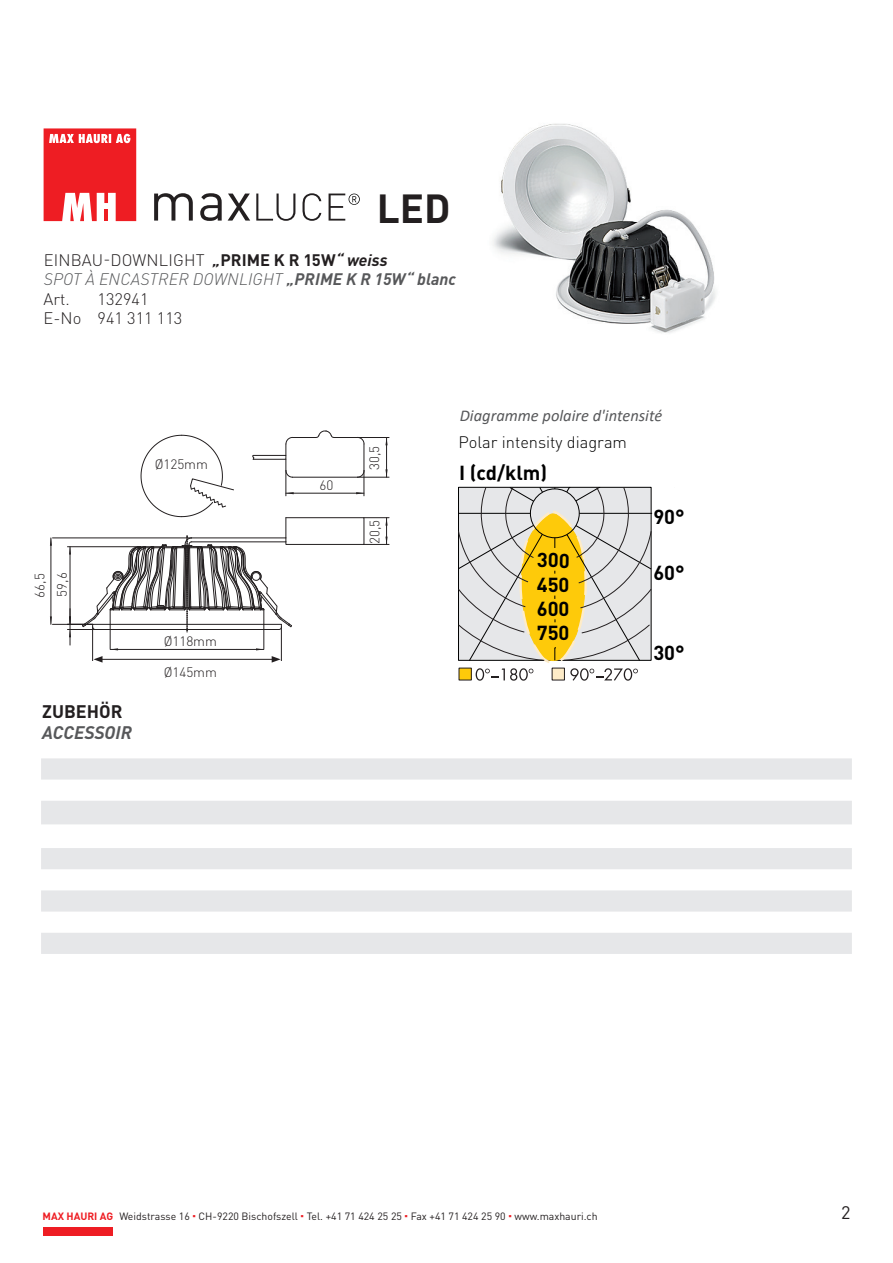
<style>
.page{position:relative;width:893px;height:1263px;background:#fff}
.page>*{position:absolute;margin:0;border:0;box-sizing:border-box;transform-origin:0 0}
.t1{font:700 40.2px "DINOT";color:#231f20}
.t2{font:700 20.1px/24.3px "DINOT";color:#000;text-align:justify}
.t3{font:italic 700 18px "DINOT";color:#57585a}
.t4{font:700 18px "DINOT";color:#231f20}
.t5{font:18px "DINOT";color:#231f20}
.t6{font:italic 300 16.5px/19.5px "DINOT";letter-spacing:.01em;color:#57585a}
.t7{font:italic 16.5px "Calibri";color:#57585a}
.t8{font:300 16.5px "DINOT";color:#000001}
.t9{font:300 16.5px/19.5px "DINOT";color:#231f20}
.t10{font:300 13.5px/22.4px "DINOT";color:#231f20}
.t11{font:10.5px "DINOT";color:#231f20}
.s1{font-style:normal;color:#231f20}
.s2{font-weight:700;color:#231f20}
.s3{font-weight:700;font-style:normal;color:#231f20}
.s4{font-weight:700}
.s5{font-weight:700;color:#ee1d23}
.s6{font-family:"Arial";font-weight:900;color:#ee1d23}
</style>
<div class="page">
<img style="left:493px;top:123px;width:223px;height:210px">
<div style="left:43px;top:1227px;width:70px;height:8px;background:#ee1d23"></div>
<svg style="left:44px;top:128px;width:92px;height:93px"></svg>
<svg style="left:154px;top:193px;width:39px;height:28px"></svg>
<svg style="left:200px;top:193px;width:22px;height:28px"></svg>
<svg style="left:228px;top:194px;width:22px;height:27px"></svg>
<svg style="left:256px;top:194px;width:39px;height:27px"></svg>
<svg style="left:302px;top:193px;width:19px;height:28px"></svg>
<svg style="left:329px;top:194px;width:31px;height:27px"></svg>
<svg style="left:41px;top:758px;width:811px;height:196px;fill:#e6e7e9"></svg>
<hr style="left:281px;top:627px;width:1px;height:34px;background:#231f20">
<hr style="left:92px;top:627px;width:1px;height:34px;background:#231f20">
<hr style="left:50px;top:538px;width:1px;height:86px;background:#231f20">
<hr style="left:52px;top:624px;width:41px;height:1px;background:#231f20">
<hr style="left:52px;top:537px;width:140px;height:1px;background:#231f20">
<svg style="left:50px;top:616px;width:2px;height:8px"></svg>
<svg style="left:50px;top:538px;width:2px;height:8px"></svg>
<svg style="left:67px;top:430px;width:322px;height:220px"></svg>
<hr style="left:100px;top:659px;width:174px;height:1px;background:#231f20">
<svg style="left:94px;top:656px;width:9px;height:7px"></svg>
<svg style="left:272px;top:656px;width:9px;height:7px"></svg>
<svg style="left:458px;top:486px;width:194px;height:195px;background:#ddd3af"></svg>
<h1 class="t1" style="left:377px;top:182px;width:75px">LED</h1>
<h3 class="t6" style="left:44px;top:250px;width:414px"><span class="s1">EINBAU-DOWNLIGHT</span> <span class="s2">„</span><span class="s3">PRIME K R 15W</span><span class="s2">“ weiss<br></span>SPOT À ENCASTRER DOWNLIGHT <span class="s4">„PRIME K R 15W“ blanc<br></span><span class="s1">Art.</span></h3>
<h3 class="t9" style="left:44px;top:289px;width:140px;text-indent:54px">132941<br>E-No 941 311 113</h3>
<p class="t10" style="left:155px;top:453px;width:55px">Ø125mm</p>
<p class="t10" style="left:28px;top:598px;width:27px;rotate:-90deg">66,5<br>59,6</p>
<h3 class="t4" style="left:42px;top:699px;width:82px">ZUBEHÖR</h3>
<h3 class="t3" style="left:42px;top:721px;width:91px">ACCESSOIR</h3>
<p class="t10" style="left:164px;top:630px;width:55px">Ø118mm</p>
<p class="t10" style="left:164px;top:661px;width:55px">Ø145mm</p>
<p class="t10" style="left:319px;top:474px;width:15px">60</p>
<p class="t10" style="left:363px;top:470px;width:26px;rotate:-90deg">30,5</p>
<p class="t10" style="left:363px;top:544px;width:26px;rotate:-90deg">20,5</p>
<h3 class="t7" style="left:460px;top:404px;width:204px">Diagramme polaire d'intensité</h3>
<h3 class="t8" style="left:458px;top:432px;width:170px">Polar intensity diagram</h3>
<h2 class="t2" style="left:459px;top:460px;width:90px">I (cd/klm)</h2>
<h2 class="t2" style="left:537px;top:572px;width:34px">450<br>600<br>750</h2>
<h2 class="t2" style="left:653px;top:504px;width:33px">90°</h2>
<h2 class="t2" style="left:653px;top:560px;width:33px">60°</h2>
<h2 class="t2" style="left:653px;top:640px;width:33px">30°</h2>
<p class="t11" style="left:43px;top:1209px;width:557px"><span class="s5">MAX HAURI AG</span> Weidstrasse 16 <span class="s6">∙</span> CH-9220 Bischofszell <span class="s6">∙</span> Tel. +41 71 424 25 25 <span class="s6">∙</span> Fax +41 71 424 25 90 <span class="s6">∙</span> www.maxhauri.ch</p>
<h3 class="t5" style="left:841px;top:1201px;width:11px">2</h3>
</div>
